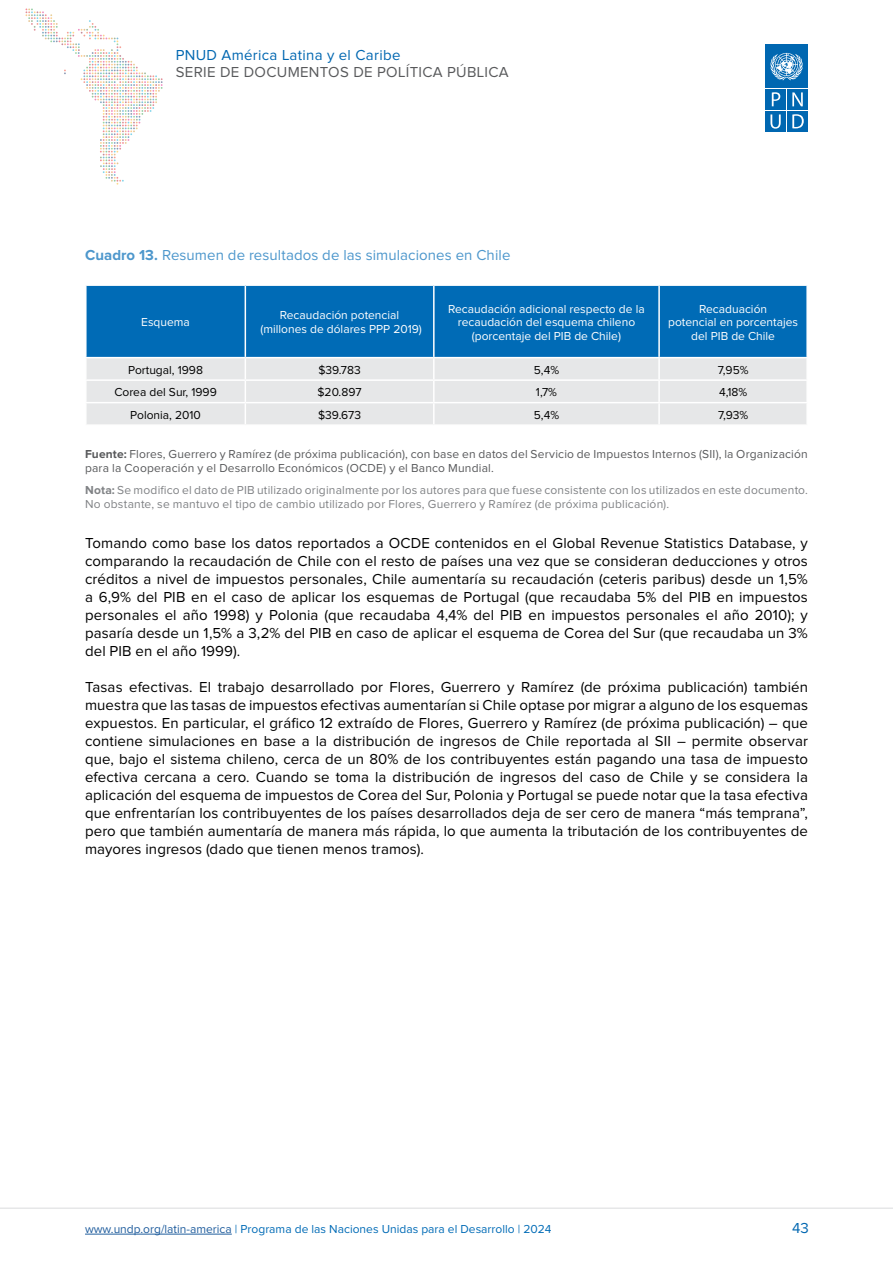
<style>
.page{position:relative;width:893px;height:1263px;background:#fff}
.page>*{position:absolute;margin:0;border:0;box-sizing:border-box;transform-origin:0 0}
.t1{font:15px/18px "Proxima Nova";letter-spacing:.005em;color:#000;text-align:justify}
.t2{font:15px "Proxima Nova";letter-spacing:.005em;color:#4d97cc}
.t3{font:15px "Proxima Nova";letter-spacing:.02em;color:#58595b}
.t4{font:15px "Proxima Nova";letter-spacing:.02em;color:#0067b1}
.t5{font:12px/13.5px "Proxima Nova";letter-spacing:.015em;color:#808285}
.t6{font:12px/13.5px "Proxima Nova";color:#fff;text-align:center}
.t7{font:12px/13.5px "Proxima Nova";letter-spacing:.015em;color:#58595b}
.t8{font:12px "Proxima Nova";color:#000}
.t9{font:12px "Proxima Nova";color:#006bb6}
.s1{font-weight:700}
.s2{color:#215e9e}
</style>
<div class="page">
<hr style="left:0;top:1207px;width:893px;height:2px;background:#e6e7e8">
<hr style="left:85px;top:1234px;width:147px;height:1px;background:#215e9e">
<div style="left:765px;top:89px;width:21px;height:21px;background:#0067b1"></div>
<svg style="left:772px;top:92px;width:8px;height:14px"></svg>
<div style="left:787px;top:89px;width:21px;height:21px;background:#0067b1"></div>
<svg style="left:792px;top:92px;width:11px;height:14px"></svg>
<div style="left:765px;top:111px;width:21px;height:21px;background:#0067b1"></div>
<svg style="left:770px;top:114px;width:11px;height:15px"></svg>
<div style="left:787px;top:111px;width:21px;height:21px;background:#0067b1"></div>
<svg style="left:792px;top:114px;width:12px;height:14px"></svg>
<div style="left:765px;top:45px;width:43px;height:43px;background:#0067b1"></div>
<svg style="left:770px;top:53px;width:33px;height:27px"></svg>
<svg style="left:26px;top:9px;width:137px;height:176px"></svg>
<div style="left:87px;top:286px;width:719px;height:71px;background:#006bb6"></div>
<div style="left:87px;top:358px;width:719px;height:66px;background:#e6e7e8"></div>
<hr style="left:433px;top:358px;width:2px;height:21px;background:#fff">
<hr style="left:658px;top:358px;width:2px;height:21px;background:#fff">
<hr style="left:85px;top:379px;width:160px;height:2px;background:#fff">
<hr style="left:245px;top:379px;width:189px;height:2px;background:#fff">
<hr style="left:434px;top:379px;width:225px;height:2px;background:#fff">
<hr style="left:433px;top:381px;width:2px;height:21px;background:#fff">
<hr style="left:659px;top:379px;width:149px;height:2px;background:#fff">
<hr style="left:658px;top:381px;width:2px;height:21px;background:#fff">
<hr style="left:85px;top:402px;width:160px;height:1px;background:#fff">
<hr style="left:245px;top:402px;width:189px;height:1px;background:#fff">
<svg style="left:245px;top:358px;width:1px;height:66px"></svg>
<hr style="left:434px;top:402px;width:225px;height:1px;background:#fff">
<hr style="left:433px;top:403px;width:2px;height:21px;background:#fff">
<hr style="left:659px;top:402px;width:149px;height:1px;background:#fff">
<hr style="left:658px;top:403px;width:2px;height:21px;background:#fff">
<hr style="left:245px;top:286px;width:1px;height:71px;background:#fff">
<hr style="left:433px;top:286px;width:2px;height:71px;background:#fff">
<hr style="left:658px;top:286px;width:2px;height:71px;background:#fff">
<p class="t4" style="left:176px;top:47px;width:226px">PNUD América Latina y el Caribe</p>
<p class="t3" style="left:176px;top:64px;width:334px">SERIE DE DOCUMENTOS DE POLÍTICA PÚBLICA</p>
<p class="t2" style="left:85px;top:247px;width:427px"><span class="s1">Cuadro 13.</span> Resumen de resultados de las simulaciones en Chile</p>
<p class="t6" style="left:141px;top:316px;width:50px">Esquema</p>
<p class="t6" style="left:260px;top:309px;width:163px">Recaudación potencial (millones de dólares PPP 2019)</p>
<p class="t6" style="left:448px;top:302px;width:198px">Recaudación adicional respecto de la recaudación del esquema chileno (porcentaje del PIB de Chile)</p>
<p class="t6" style="left:668px;top:302px;width:131px">Recaduación<br>potencial en porcentajes del PIB de Chile</p>
<p class="t8" style="left:128px;top:363px;width:76px">Portugal, 1998</p>
<p class="t8" style="left:318px;top:363px;width:44px">$39.783</p>
<p class="t8" style="left:534px;top:363px;width:27px">5,4%</p>
<p class="t8" style="left:718px;top:363px;width:32px">7,95%</p>
<p class="t8" style="left:114px;top:385px;width:104px">Corea del Sur, 1999</p>
<p class="t8" style="left:317px;top:385px;width:46px">$20.897</p>
<p class="t8" style="left:536px;top:385px;width:22px">1,7%</p>
<p class="t8" style="left:719px;top:385px;width:30px">4,18%</p>
<p class="t8" style="left:130px;top:408px;width:72px">Polonia, 2010</p>
<p class="t8" style="left:318px;top:408px;width:44px">$39.673</p>
<p class="t8" style="left:534px;top:408px;width:27px">5,4%</p>
<p class="t8" style="left:718px;top:408px;width:32px">7,93%</p>
<p class="t7" style="left:85px;top:448px;width:724px"><span class="s1">Fuente:</span> Flores, Guerrero y Ramírez (de próxima publicación), con base en datos del Servicio de Impuestos Internos (SII), la Organización para la Cooperación y el Desarrollo Económicos (OCDE) y el Banco Mundial.</p>
<p class="t5" style="left:85px;top:484px;width:724px"><span class="s1">Nota:</span> Se modifico el dato de PIB utilizado originalmente por los autores para que fuese consistente con los utilizados en este documento.<br>No obstante, se mantuvo el tipo de cambio utilizado por Flores, Guerrero y Ramírez (de próxima publicación).</p>
<p class="t1" style="left:85px;top:535px;width:724px">Tomando como base los datos reportados a OCDE contenidos en el Global Revenue Statistics Database, y comparando la recaudación de Chile con el resto de países una vez que se consideran deducciones y otros créditos a nivel de impuestos personales, Chile aumentaría su recaudación (ceteris paribus) desde un 1,5% a 6,9% del PIB en el caso de aplicar los esquemas de Portugal (que recaudaba 5% del PIB en impuestos personales el año 1998) y Polonia (que recaudaba 4,4% del PIB en impuestos personales el año 2010); y pasaría desde un 1,5% a 3,2% del PIB en caso de aplicar el esquema de Corea del Sur (que recaudaba un 3% del PIB en el año 1999).</p>
<p class="t1" style="left:85px;top:679px;width:724px">Tasas efectivas. El trabajo desarrollado por Flores, Guerrero y Ramírez (de próxima publicación) también muestra que las tasas de impuestos efectivas aumentarían si Chile optase por migrar a alguno de los esquemas expuestos. En particular, el gráfico 12 extraído de Flores, Guerrero y Ramírez (de próxima publicación) – que contiene simulaciones en base a la distribución de ingresos de Chile reportada al SII – permite observar que, bajo el sistema chileno, cerca de un 80% de los contribuyentes están pagando una tasa de impuesto efectiva cercana a cero. Cuando se toma la distribución de ingresos del caso de Chile y se considera la aplicación del esquema de impuestos de Corea del Sur, Polonia y Portugal se puede notar que la tasa efectiva que enfrentarían los contribuyentes de los países desarrollados deja de ser cero de manera “más temprana”, pero que también aumentaría de manera más rápida, lo que aumenta la tributación de los contribuyentes de mayores ingresos (dado que tienen menos tramos).</p>
<p class="t9" style="left:85px;top:1222px;width:468px"><span class="s2">www.undp.org/latin-america</span> | Programa de las Naciones Unidas para el Desarrollo | 2024</p>
<p class="t4" style="left:792px;top:1219px;width:18px">43</p>
</div>
